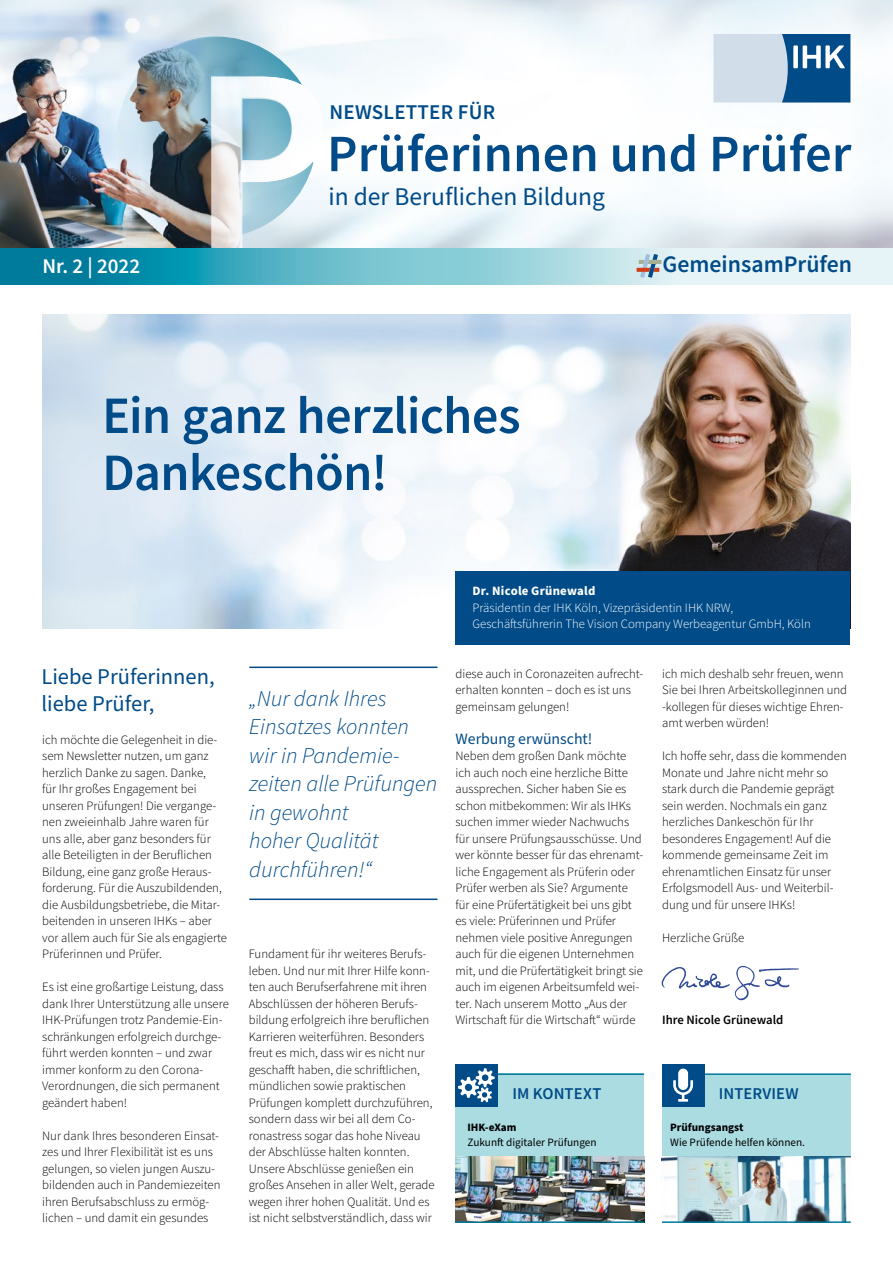
<style>
.page{position:relative;width:893px;height:1263px;background:#fff}
.page>*{position:absolute;margin:0;border:0;box-sizing:border-box;transform-origin:0 0}
.t1{font:600 52.5px/57px "Source Sans Pro";letter-spacing:-.005em;color:#004b88}
.t2{font:25.5px "Source Sans Pro";color:#004b88}
.t3{font:600 23.7px "Source Sans Pro";color:#004b88}
.t4{font:italic 300 22.5px/28.5px "Source Sans Pro";color:#004b88}
.t5{font:22.5px/27px "Source Sans Pro";color:#004b88}
.t6{font:600 21px "Source Sans Pro";letter-spacing:.01em;color:#004b88}
.t7{font:600 21px "Source Sans Pro";color:#fff}
.t8{font:600 16.5px "Source Sans Pro";letter-spacing:.005em;color:#004b88}
.t9{font:15.75px "Source Sans Pro";color:#004b88}
.t10{font:300 12.75px/16.5px "Source Sans Pro";color:#000}
.t11{font:300 12.75px/16.5px "Source Sans Pro";color:#fff}
.t12{font:600 12.75px "Source Sans Pro";color:#000}
.t13{font:700 12.75px "Source Sans Pro";letter-spacing:.015em;color:#fff}
.t14{font:11.25px "Source Sans Pro";color:#000}
.t15{font:700 11.25px "Source Sans Pro";color:#000}
</style>
<div class="page">
<div style="left:662px;top:1074px;width:189px;height:148px;background:#abdce2"></div>
<img style="left:662px;top:1156px;width:189px;height:65px">
<div style="left:455px;top:1073px;width:189px;height:149px;background:#abdce2"></div>
<img style="left:455px;top:1156px;width:189px;height:65px">
<img style="left:0;top:0;width:893px;height:249px">
<hr style="left:455px;top:1073px;width:189px;height:2px;background:#007a9b">
<div style="left:455px;top:1064px;width:43px;height:43px;background:#004b88"></div>
<svg style="left:458px;top:1068px;width:37px;height:34px"></svg>
<div style="left:482px;top:1074px;width:6px;height:7px;background:#004b88;border-radius:50%"></div>
<div style="left:465px;top:1084px;width:7px;height:7px;background:#004b88;border-radius:50%"></div>
<hr style="left:662px;top:1073px;width:189px;height:2px;background:#007a9b">
<div style="left:662px;top:1064px;width:42px;height:43px;background:#004b88"></div>
<svg style="left:673px;top:1080px;width:20px;height:22px"></svg>
<div style="left:678px;top:1068px;width:10px;height:22px;background:#fff;border-radius:5px"></div>
<svg style="left:713px;top:34px;width:137px;height:69px;background:#80a4c3"></svg>
<img style="left:115px;top:36px;width:208px;height:213px">
<svg style="left:0;top:249px;width:893px;height:35px;background:#7ec4d1"></svg>
<svg style="left:637px;top:254px;width:24px;height:24px"></svg>
<hr style="left:455px;top:1221px;width:189px;height:2px;background:#007a9b">
<hr style="left:662px;top:1221px;width:189px;height:2px;background:#007a9b">
<svg style="left:662px;top:966px;width:137px;height:34px"></svg>
<img style="left:43px;top:315px;width:807px;height:313px">
<div style="left:455px;top:571px;width:395px;height:73px;background:#004b88"></div>
<hr style="left:249px;top:666px;width:188px;height:2px;background:#004b88">
<hr style="left:249px;top:898px;width:188px;height:2px;background:#004b88">
<h3 class="t6" style="left:330px;top:98px;width:167px">NEWSLETTER FÜR</h3>
<h1 class="t1" style="left:327px;top:125px;width:526px">Prüferinnen und Prüfer</h1>
<h2 class="t2" style="left:328px;top:179px;width:278px">in der Beruflichen Bildung</h2>
<h3 class="t7" style="left:43px;top:252px;width:99px">Nr. 2 | 2022</h3>
<h3 class="t3" style="left:663px;top:249px;width:191px">GemeinsamPrüfen</h3>
<h1 class="t1" style="left:102px;top:386px;width:420px">Ein ganz herzliches<br>Dankeschön!</h1>
<p class="t13" style="left:472px;top:582px;width:124px">Dr. Nicole Grünewald</p>
<p class="t11" style="left:472px;top:599px;width:340px">Präsidentin der IHK Köln, Vizepräsidentin IHK NRW,<br>Geschäftsführerin The Vision Company Werbeagentur GmbH, Köln</p>
<h3 class="t5" style="left:41px;top:664px;width:175px">Liebe Prüferinnen, liebe Prüfer,</h3>
<p class="t10" style="left:662px;top:665px;width:187px">ich mich deshalb sehr freuen, wenn<br>Sie bei Ihren Arbeitskolleginnen und -kollegen für dieses wichtige Ehren&shy;amt werben würden!</p>
<p class="t10" style="left:662px;top:748px;width:186px">Ich hoffe sehr, dass die kommenden<br>Monate und Jahre nicht mehr so stark durch die Pandemie geprägt sein werden. Nochmals ein ganz herzliches Dankeschön für Ihr besonderes Engagement! Auf die kommende gemeinsame Zeit im ehrenamtlichen Einsatz für unser<br>Erfolgsmodell Aus- und Weiterbil&shy;dung und für unsere IHKs!</p>
<p class="t10" style="left:662px;top:929px;width:84px">Herzliche Grüße</p>
<p class="t10" style="left:455px;top:665px;width:189px">diese auch in Coronazeiten aufrecht&shy;erhalten konnten – doch es ist uns gemeinsam gelungen!</p>
<p class="t9" style="left:455px;top:728px;width:139px">Werbung erwünscht!</p>
<p class="t10" style="left:455px;top:748px;width:189px">Neben dem großen Dank möchte ich auch noch eine herzliche Bitte aussprechen. Sicher haben Sie es schon mitbekommen: Wir als IHKs suchen immer wieder Nachwuchs für unsere Prüfungsausschüsse. Und wer könnte besser für das ehrenamt&shy;liche Engagement als Prüferin oder Prüfer werben als Sie? Argumente für eine Prüfertätigkeit bei uns gibt es viele: Prüferinnen und Prüfer nehmen viele positive Anregungen auch für die eigenen Unternehmen mit, und die Prüfertätigkeit bringt sie auch im eigenen Arbeitsumfeld wei&shy;ter. Nach unserem Motto „Aus der Wirtschaft für die Wirtschaft“ würde</p>
<h3 class="t4" style="left:249px;top:684px;width:190px">„Nur dank Ihres<br>Einsatzes konnten wir in Pandemie&shy;zeiten alle Prüfungen in gewohnt<br>hoher Qualität durchführen!“</h3>
<p class="t10" style="left:42px;top:731px;width:186px">ich möchte die Gelegenheit in die&shy;sem Newsletter nutzen, um ganz herzlich Danke zu sagen. Danke,<br>für Ihr großes Engagement bei unseren Prüfungen! Die vergange&shy;nen zweieinhalb Jahre waren für uns alle, aber ganz besonders für alle Beteiligten in der Beruflichen Bildung, eine ganz große Heraus&shy;forderung. Für die Auszubildenden, die Ausbildungsbetriebe, die Mitar&shy;beitenden in unseren IHKs – aber vor allem auch für Sie als engagierte Prüferinnen und Prüfer.</p>
<p class="t10" style="left:42px;top:978px;width:188px">Es ist eine großartige Leistung, dass dank Ihrer Unterstützung alle unsere<br>IHK-Prüfungen trotz Pandemie-Ein&shy;schränkungen erfolgreich durchge&shy;führt werden konnten – und zwar immer konform zu den Corona-<br>Verordnungen, die sich permanent geändert haben!</p>
<p class="t10" style="left:42px;top:1127px;width:180px">Nur dank Ihres besonderen Einsat&shy;zes und Ihrer Flexibilität ist es uns gelungen, so vielen jungen Auszu&shy;bildenden auch in Pandemiezeiten ihren Berufsabschluss zu ermög&shy;lichen – und damit ein gesundes</p>
<p class="t10" style="left:249px;top:946px;width:187px">Fundament für ihr weiteres Berufs&shy;leben. Und nur mit Ihrer Hilfe konn&shy;ten auch Berufserfahrene mit ihren Abschlüssen der höheren Berufs&shy;bildung erfolgreich ihre beruflichen Karrieren weiterführen. Besonders freut es mich, dass wir es nicht nur geschafft haben, die schriftlichen, mündlichen sowie praktischen Prüfungen komplett durchzuführen, sondern dass wir bei all dem Co&shy;ronastress sogar das hohe Niveau der Abschlüsse halten konnten.<br>Unsere Abschlüsse genießen ein großes Ansehen in aller Welt, gerade wegen ihrer hohen Qualität. Und es ist nicht selbstverständlich, dass wir</p>
<p class="t12" style="left:662px;top:1011px;width:123px">Ihre Nicole Grünewald</p>
<p class="t8" style="left:512px;top:1083px;width:90px">IM KONTEXT</p>
<p class="t8" style="left:719px;top:1083px;width:81px">INTERVIEW</p>
<p class="t15" style="left:468px;top:1120px;width:51px">IHK-eXam</p>
<p class="t14" style="left:468px;top:1135px;width:131px">Zukunft digitaler Prüfungen</p>
<p class="t15" style="left:670px;top:1120px;width:75px">Prüfungsangst</p>
<p class="t14" style="left:670px;top:1135px;width:136px">Wie Prüfende helfen können.</p>
</div>
